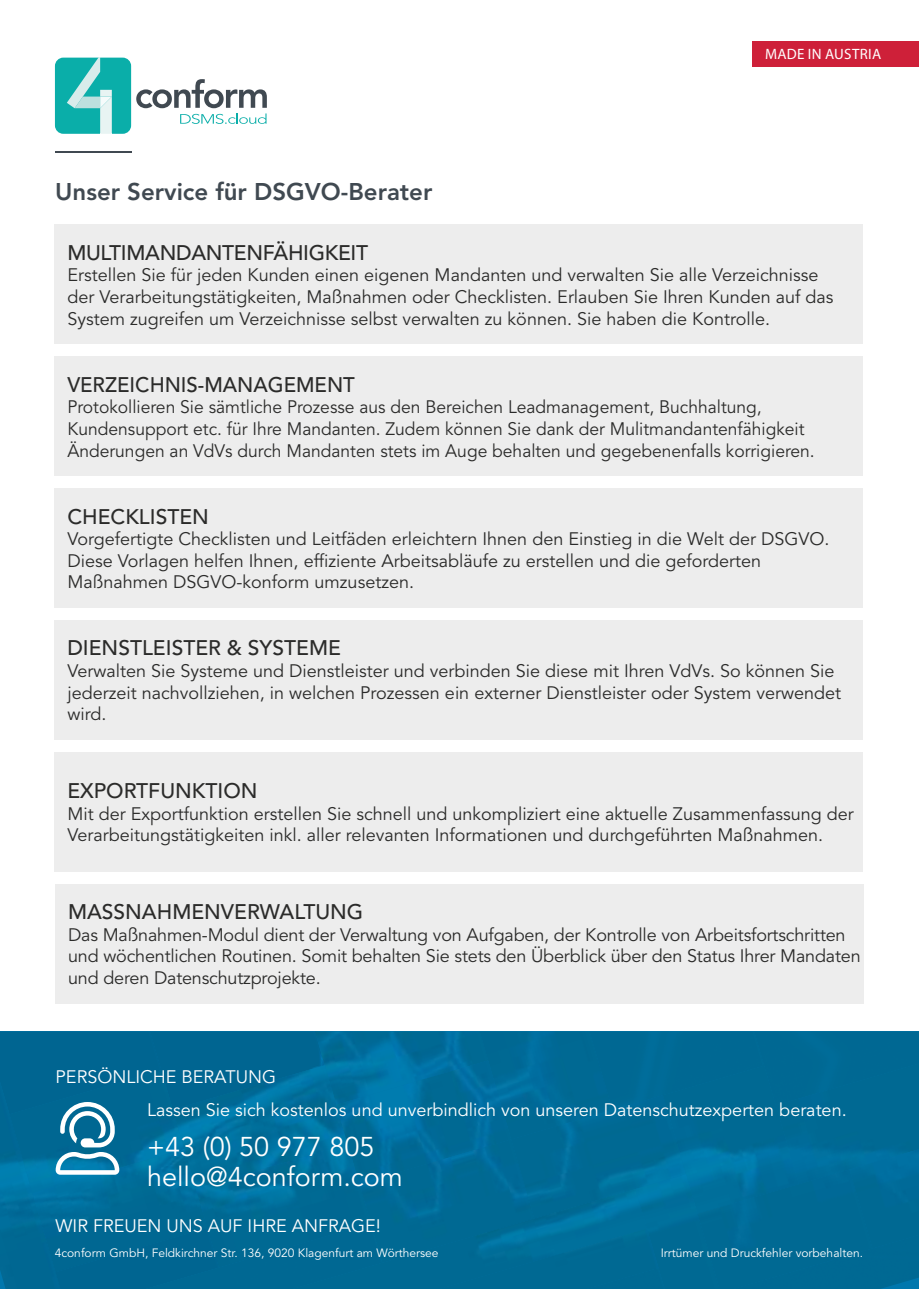
<style>
.page{position:relative;width:919px;height:1289px;background:#fff}
.page>*{position:absolute;margin:0;border:0;box-sizing:border-box;transform-origin:0 0}
.t1{font:27px/30px "Avenir LT Std";color:#fff}
.t2{font:800 24px "Avenir";color:#404951}
.t3{font:500 21px "Avenir LT Std";color:#2b2b2a}
.t4{font:18px/21.6px "Avenir LT Std";color:#2b2b2a}
.t5{font:18px "Avenir LT Std";color:#fff}
.t6{font:15px "Myriad Pro";letter-spacing:.02em;color:#fff}
.t7{font:12px "Avenir LT Std";color:#fff}
.t8{font:800 9px "Avenir";color:#404951}
</style>
<div class="page">
<div style="left:0;top:1031px;width:150px;height:50px;background:#006591"></div>
<img style="left:0;top:1081px;width:55px;height:207px">
<div style="left:150px;top:1031px;width:165px;height:38px;background:#006591"></div>
<img style="left:9px;top:1069px;width:164px;height:124px">
<img style="left:315px;top:1031px;width:164px;height:34px">
<img style="left:173px;top:1065px;width:163px;height:83px">
<img style="left:479px;top:1031px;width:110px;height:63px">
<img style="left:32px;top:1148px;width:164px;height:124px">
<img style="left:336px;top:1060px;width:175px;height:83px">
<div style="left:589px;top:1031px;width:165px;height:63px;background:#006893"></div>
<img style="left:196px;top:1143px;width:163px;height:80px">
<div style="left:754px;top:1031px;width:164px;height:34px;background:#006893"></div>
<div style="left:55px;top:1227px;width:90px;height:61px;background:#006792"></div>
<img style="left:359px;top:1139px;width:152px;height:49px">
<img style="left:511px;top:1094px;width:151px;height:94px">
<img style="left:662px;top:1065px;width:113px;height:109px">
<div style="left:145px;top:1223px;width:147px;height:65px;background:#006893"></div>
<img style="left:775px;top:1063px;width:143px;height:106px">
<img style="left:292px;top:1188px;width:343px;height:100px">
<img style="left:635px;top:1174px;width:62px;height:114px">
<img style="left:439px;top:1228px;width:219px;height:60px">
<img style="left:697px;top:1169px;width:152px;height:119px">
<img style="left:849px;top:1149px;width:69px;height:85px">
<div style="left:586px;top:1267px;width:78px;height:21px;background:#006993"></div>
<div style="left:733px;top:1234px;width:185px;height:54px;background:#006993"></div>
<svg style="left:56px;top:1101px;width:63px;height:73px"></svg>
<div style="left:55px;top:225px;width:807px;height:119px;background:#ededed"></div>
<div style="left:55px;top:356px;width:807px;height:120px;background:#ededed"></div>
<div style="left:55px;top:488px;width:807px;height:119px;background:#ededed"></div>
<div style="left:55px;top:620px;width:807px;height:119px;background:#ededed"></div>
<div style="left:55px;top:752px;width:807px;height:119px;background:#ededed"></div>
<div style="left:55px;top:884px;width:808px;height:119px;background:#ededed"></div>
<hr style="left:55px;top:152px;width:77px;height:1px;background:#404951">
<div style="left:752px;top:41px;width:166px;height:26px;background:#ce2039"></div>
<div style="left:55px;top:58px;width:76px;height:76px;background:#0aaea9;border-radius:8px"></div>
<svg style="left:67px;top:57px;width:45px;height:77px"></svg>
<svg style="left:136px;top:79px;width:131px;height:45px"></svg>
<h2 class="t2" style="left:55px;top:178px;width:378px">Unser Service für DSGVO-Berater</h2>
<p class="t6" style="left:765px;top:45px;width:118px">MADE IN AUSTRIA</p>
<p class="t3" style="left:67px;top:240px;width:302px">MULTIMANDANTENFÄHIGKEIT</p>
<p class="t4" style="left:67px;top:265px;width:767px">Erstellen Sie für jeden Kunden einen eigenen Mandanten und verwalten Sie alle Verzeichnisse der Verarbeitungstätigkeiten, Maßnahmen oder Checklisten. Erlauben Sie Ihren Kunden auf das<br>System zugreifen um Verzeichnisse selbst verwalten zu können. Sie haben die Kontrolle.</p>
<p class="t8" style="left:93px;top:293px;width:69px">Pantone 3265 C</p>
<p class="t8" style="left:193px;top:293px;width:64px">Pantone 144 C</p>
<p class="t8" style="left:292px;top:293px;width:64px">Pantone 432 C</p>
<p class="t3" style="left:67px;top:372px;width:289px">VERZEICHNIS-MANAGEMENT</p>
<p class="t4" style="left:67px;top:397px;width:749px">Protokollieren Sie sämtliche Prozesse aus den Bereichen Leadmanagement, Buchhaltung,<br>Kundensupport etc. für Ihre Mandanten. Zudem können Sie dank der Mulitmandantenfähigkeit<br>Änderungen an VdVs durch Mandanten stets im Auge behalten und gegebenenfalls korrigieren.</p>
<p class="t3" style="left:67px;top:504px;width:143px">CHECKLISTEN</p>
<p class="t4" style="left:67px;top:528px;width:763px">Vorgefertigte Checklisten und Leitfäden erleichtern Ihnen den Einstieg in die Welt der DSGVO.<br>Diese Vorlagen helfen Ihnen, effiziente Arbeitsabläufe zu erstellen und die geforderten<br>Maßnahmen DSGVO-konform umzusetzen.</p>
<p class="t3" style="left:67px;top:636px;width:275px">DIENSTLEISTER &amp; SYSTEME</p>
<p class="t4" style="left:67px;top:660px;width:775px">Verwalten Sie Systeme und Dienstleister und verbinden Sie diese mit Ihren VdVs. So können Sie jederzeit nachvollziehen, in welchen Prozessen ein externer Dienstleister oder System verwendet wird.</p>
<p class="t3" style="left:67px;top:778px;width:192px">EXPORTFUNKTION</p>
<p class="t4" style="left:67px;top:803px;width:787px">Mit der Exportfunktion erstellen Sie schnell und unkompliziert eine aktuelle Zusammenfassung der<br>Verarbeitungstätigkeiten inkl. aller relevanten Informationen und durchgeführten Maßnahmen.</p>
<p class="t3" style="left:68px;top:899px;width:297px">MASSNAHMENVERWALTUNG</p>
<p class="t4" style="left:68px;top:924px;width:794px">Das Maßnahmen-Modul dient der Verwaltung von Aufgaben, der Kontrolle von Arbeitsfortschritten und wöchentlichen Routinen. Somit behalten Sie stets den Überblick über den Status Ihrer Mandaten und deren Datenschutzprojekte.</p>
<p class="t5" style="left:56px;top:1066px;width:222px">PERSÖNLICHE BERATUNG</p>
<p class="t5" style="left:147px;top:1098px;width:701px">Lassen Sie sich kostenlos und unverbindlich von unseren Datenschutzexperten beraten.</p>
<h1 class="t1" style="left:147px;top:1132px;width:257px">+43 (0) 50 977 805 hello@4conform.com</h1>
<p class="t5" style="left:56px;top:1214px;width:327px">WIR FREUEN UNS AUF IHRE ANFRAGE!</p>
<p class="t7" style="left:55px;top:1245px;width:385px">4conform GmbH, Feldkirchner Str. 136, 9020 Klagenfurt am Wörthersee</p>
<p class="t7" style="left:660px;top:1245px;width:204px">Irrtümer und Druckfehler vorbehalten.</p>
</div>
